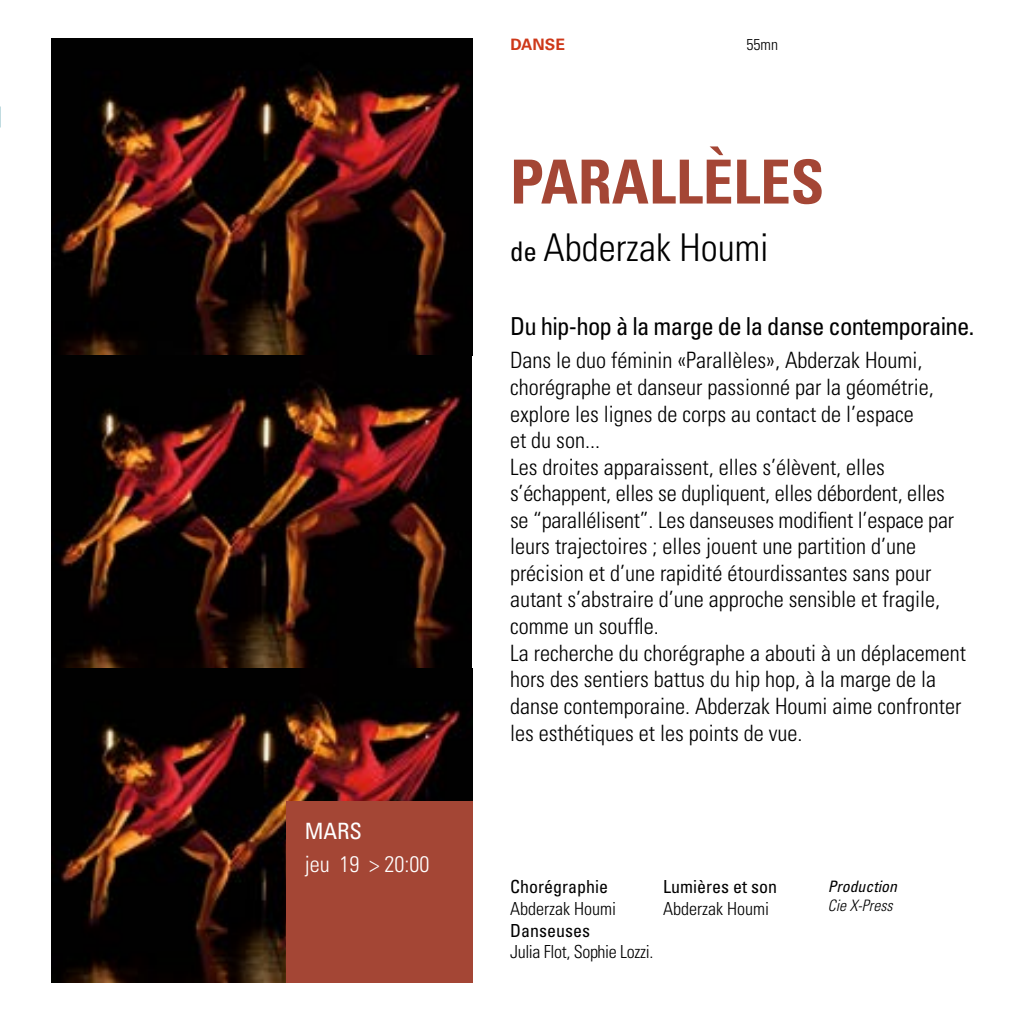
<style>
.page{position:relative;width:1021px;height:1021px;background:#fff}
.page>*{position:absolute;margin:0;border:0;box-sizing:border-box;transform-origin:0 0}
.t1{font:700 condensed 60.75px "Univers LT Std";color:#a44635}
.t2{font:300 condensed 38.25px "Univers LT Std";color:#000}
.t3{font:condensed 24.75px "Univers LT Std";letter-spacing:-.03em;color:#000}
.t4{font:300 condensed 22.5px/26.6px "Univers LT Std";color:#000}
.t5{font:300 condensed 22.5px "Univers LT Std";color:#fff}
.t6{font:condensed 22.5px "Univers LT Std";color:#fff}
.t7{font:condensed 18px "Univers LT Std";color:#000}
.t8{font:300 condensed 18px "Univers LT Std";color:#000}
.t9{font:300 condensed 18px "Univers LT Std";letter-spacing:-.02em;color:#000}
.t10{font:italic condensed 15.75px "Univers LT Std";color:#000}
.t11{font:italic 300 condensed 15.75px "Univers LT Std";color:#000}
.t12{font:700 15.75px "Univers LT Std";color:#ce3819}
.t13{font:300 condensed 15.75px "Univers LT Std";color:#000}
.s1{font-weight:400;font-size:27px}
</style>
<div class="page">
<img style="left:51px;top:38px;width:421px;height:944px">
<div style="left:286px;top:801px;width:186px;height:181px;background:#a44635"></div>
<p class="t6" style="left:305px;top:816px;width:59px">MARS</p>
<p class="t5" style="left:305px;top:850px;width:126px">jeu 19 &gt; 20:00</p>
<p class="t12" style="left:510px;top:35px;width:56px">DANSE</p>
<p class="t13" style="left:746px;top:35px;width:33px">55mn</p>
<h1 class="t1" style="left:510px;top:145px;width:316px">PARALLÈLES</h1>
<h2 class="t2" style="left:510px;top:224px;width:260px"><span class="s1">de</span> Abderzak Houmi</h2>
<p class="t3" style="left:510px;top:310px;width:466px">Du hip-hop à la marge de la danse contemporaine.</p>
<p class="t4" style="left:510px;top:347px;width:457px">Dans le duo féminin «Parallèles», Abderzak Houmi, chorégraphe et danseur passionné par la géométrie, explore les lignes de corps au contact de l’espace<br>et du son...<br>Les droites apparaissent, elles s’élèvent, elles s’échappent, elles se dupliquent, elles débordent, elles se “parallélisent”. Les danseuses modifient l’espace par leurs trajectoires ; elles jouent une partition d’une précision et d’une rapidité étourdissantes sans pour autant s’abstraire d’une approche sensible et fragile, comme un souffle.<br>La recherche du chorégraphe a abouti à un déplacement hors des sentiers battus du hip hop, à la marge de la danse contemporaine. Abderzak Houmi aime confronter les esthétiques et les points de vue.</p>
<p class="t7" style="left:510px;top:875px;width:99px">Chorégraphie</p>
<p class="t8" style="left:510px;top:897px;width:107px">Abderzak Houmi</p>
<p class="t7" style="left:510px;top:918px;width:81px">Danseuses</p>
<p class="t9" style="left:510px;top:940px;width:145px">Julia Flot, Sophie Lozzi.</p>
<p class="t7" style="left:663px;top:875px;width:115px">Lumières et son</p>
<p class="t8" style="left:663px;top:897px;width:107px">Abderzak Houmi</p>
<p class="t10" style="left:827px;top:876px;width:71px">Production</p>
<p class="t11" style="left:827px;top:895px;width:66px">Cie X-Press</p>
</div>
